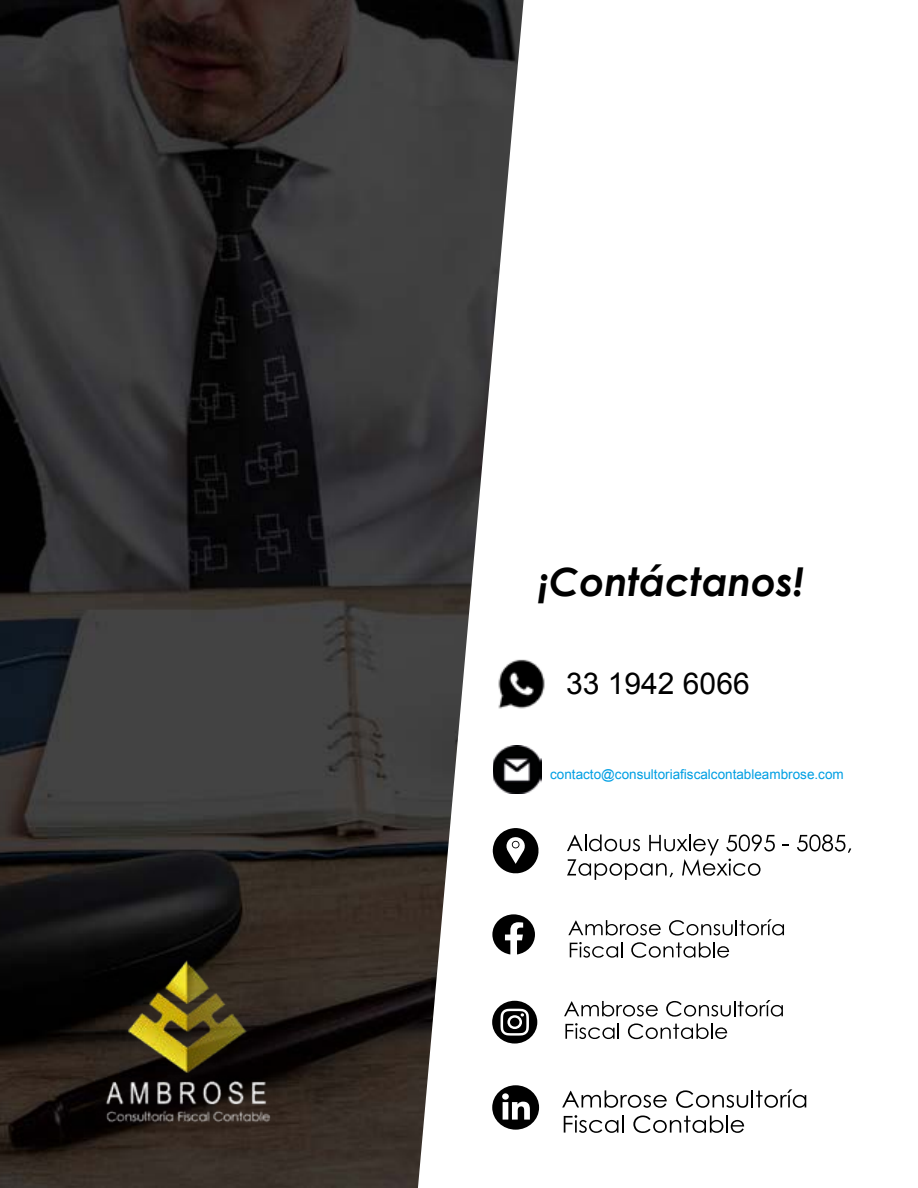
<style>
.page{position:relative;width:918px;height:1188px;background:#fff}
.page>*{position:absolute;margin:0;border:0;box-sizing:border-box;transform-origin:0 0}
.t1{font:italic 700 39px "Century Gothic";color:#000}
.t2{font:30px "Arial";color:#000}
.t3{font:13.5px "Arial";color:#009fe3}
</style>
<div class="page">
<img style="left:0;top:0;width:524px;height:1188px">
<img style="left:85px;top:947px;width:206px;height:187px">
<svg style="left:783px;top:844px;width:6px;height:2px"></svg>
<svg style="left:797px;top:834px;width:54px;height:19px"></svg>
<svg style="left:567px;top:834px;width:208px;height:46px"></svg>
<svg style="left:493px;top:828px;width:45px;height:45px"></svg>
<svg style="left:492px;top:914px;width:43px;height:40px"></svg>
<svg style="left:568px;top:920px;width:93px;height:15px"></svg>
<svg style="left:669px;top:919px;width:115px;height:17px"></svg>
<svg style="left:570px;top:942px;width:53px;height:16px"></svg>
<svg style="left:631px;top:942px;width:98px;height:16px"></svg>
<div style="left:492px;top:1001px;width:45px;height:43px;background:#000;border-radius:50%"></div>
<svg style="left:501px;top:1009px;width:28px;height:27px"></svg>
<svg style="left:564px;top:1001px;width:94px;height:16px"></svg>
<svg style="left:666px;top:1000px;width:117px;height:17px"></svg>
<svg style="left:565px;top:1023px;width:54px;height:16px"></svg>
<svg style="left:628px;top:1023px;width:99px;height:16px"></svg>
<div style="left:492px;top:1085px;width:47px;height:45px;background:#000;border-radius:50%"></div>
<svg style="left:503px;top:1102px;width:27px;height:18px"></svg>
<svg style="left:502px;top:1093px;width:7px;height:7px"></svg>
<svg style="left:562px;top:1090px;width:105px;height:18px"></svg>
<svg style="left:676px;top:1089px;width:130px;height:19px"></svg>
<svg style="left:564px;top:1115px;width:60px;height:18px"></svg>
<svg style="left:633px;top:1116px;width:111px;height:17px"></svg>
<img style="left:493px;top:745px;width:49px;height:48px">
<img style="left:489px;top:648px;width:56px;height:70px">
<h1 class="t1" style="left:538px;top:552px;width:267px">¡Contáctanos!</h1>
<h2 class="t2" style="left:566px;top:663px;width:185px">33 1942 6066</h2>
<p class="t3" style="left:550px;top:765px;width:295px">contacto@consultoriafiscalcontableambrose.com</p>
</div>
